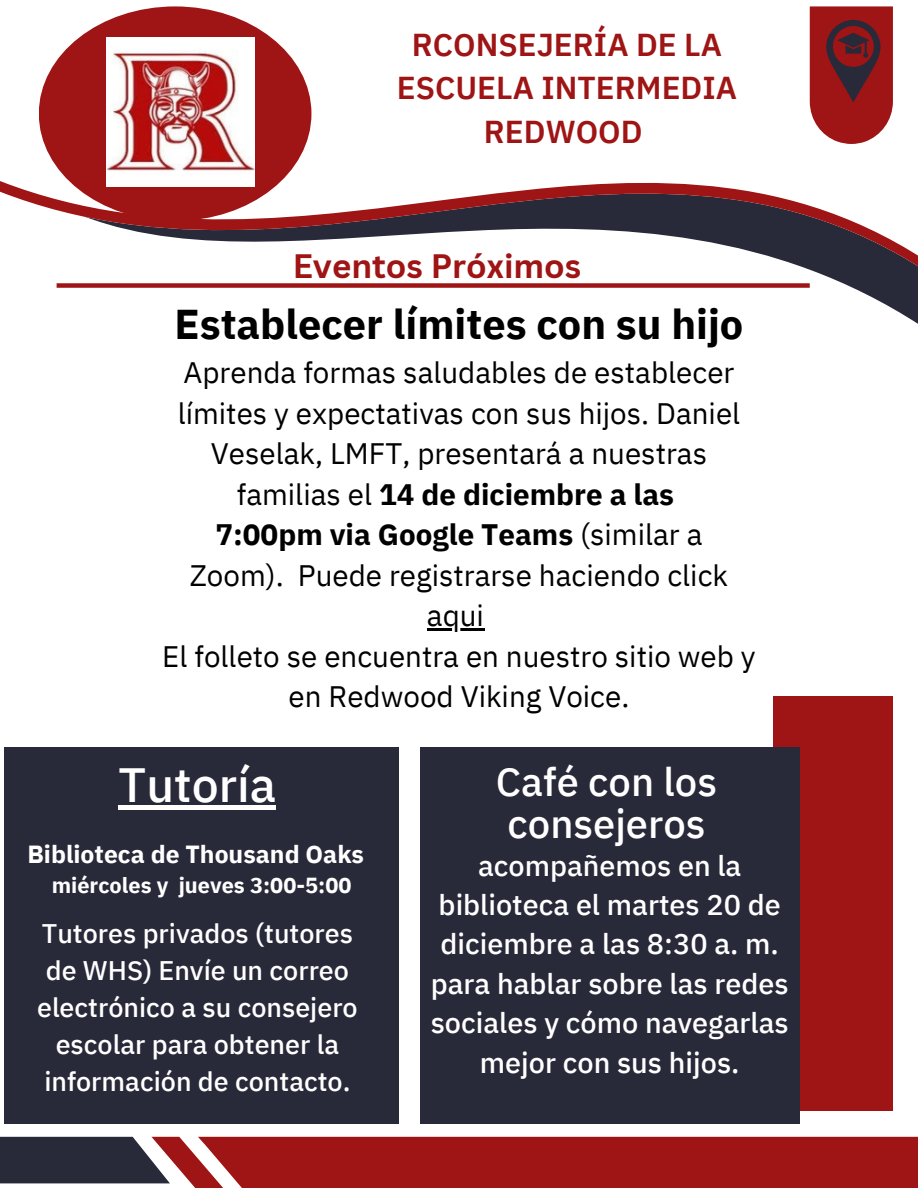
<style>
.page{position:relative;width:918px;height:1188px;background:#fff}
.page>*{position:absolute;margin:0;border:0;box-sizing:border-box;transform-origin:0 0}
.t1{font:500 48px "IBM Plex Sans Thai";color:#fff}
.t2{font:700 41.55px "IBM Plex Sans Thai";color:#000}
.t3{font:500 39.9px/41.7px "IBM Plex Sans Thai";color:#fff}
.t4{font:700 33px "Canva Sans";color:#9f1414}
.t5{font:600 31.65px/43.7px "IBM Plex Sans Thai";color:#9f1414;text-align:center}
.t6{font:29.55px/40.5px "IBM Plex Sans Thai";color:#000;text-align:center}
.t7{font:500 28.8px/39.3px "IBM Plex Sans Thai";color:#fff;text-align:center}
.t8{font:500 26.85px/37.2px "IBM Plex Sans Thai";color:#fff;text-align:center}
.t9{font:700 24.75px "IBM Plex Sans Thai";color:#fff}
.t10{font:700 21.75px "IBM Plex Sans Thai";color:#fff}
.s1{font-weight:700}
</style>
<div class="page">
<svg style="left:0;top:29px;width:918px;height:295px"></svg>
<svg style="left:0;top:1137px;width:918px;height:51px"></svg>
<svg style="left:810px;top:6px;width:83px;height:138px"></svg>
<div style="left:39px;top:6px;width:272px;height:215px;background:#9f1414;border-radius:50%"></div>
<div style="left:4px;top:748px;width:395px;height:376px;background:#282939"></div>
<div style="left:773px;top:696px;width:120px;height:415px;background:#9f1414"></div>
<div style="left:57px;top:283px;width:753px;height:5px;background:#9f1414"></div>
<img style="left:106px;top:38px;width:149px;height:148px">
<hr style="left:427px;top:629px;width:57px;height:2px;background:#000">
<div style="left:119px;top:805px;width:157px;height:5px;background:#fff"></div>
<div style="left:420px;top:748px;width:380px;height:376px;background:#282939"></div>
<p class="t5" style="left:397px;top:23px;width:342px">RCONSEJERÍA DE LA<br>ESCUELA INTERMEDIA<br>REDWOOD</p>
<p class="t4" style="left:293px;top:242px;width:290px">Eventos Próximos</p>
<p class="t2" style="left:175px;top:301px;width:570px">Establecer límites con su hijo</p>
<p class="t6" style="left:178px;top:353px;width:564px">Aprenda formas saludables de establecer límites y expectativas con sus hijos. Daniel Veselak, LMFT, presentará a nuestras familias el <span class="s1">14 de diciembre a las</span></p>
<p class="t6" style="left:190px;top:515px;width:540px"><span class="s1">7:00pm via Google Teams</span> (similar a<br>Zoom). Puede registrarse haciendo click aqui</p>
<p class="t6" style="left:162px;top:636px;width:595px">El folleto se encuentra en nuestro sitio web y en Redwood Viking Voice.</p>
<p class="t1" style="left:119px;top:757px;width:159px">Tutoría</p>
<p class="t9" style="left:27px;top:840px;width:338px">Biblioteca de Thousand Oaks</p>
<p class="t10" style="left:52px;top:873px;width:301px">miércoles y jueves 3:00-5:00</p>
<p class="t8" style="left:37px;top:915px;width:322px">Tutores privados (tutores de WHS) Envíe un correo electrónico a su consejero escolar para obtener la información de contacto.</p>
<p class="t3" style="left:496px;top:762px;width:223px">Café con los consejeros</p>
<p class="t7" style="left:431px;top:846px;width:359px">acompañemos en la biblioteca el martes 20 de diciembre a las 8:30 a. m. para hablar sobre las redes sociales y cómo navegarlas mejor con sus hijos.</p>
</div>
